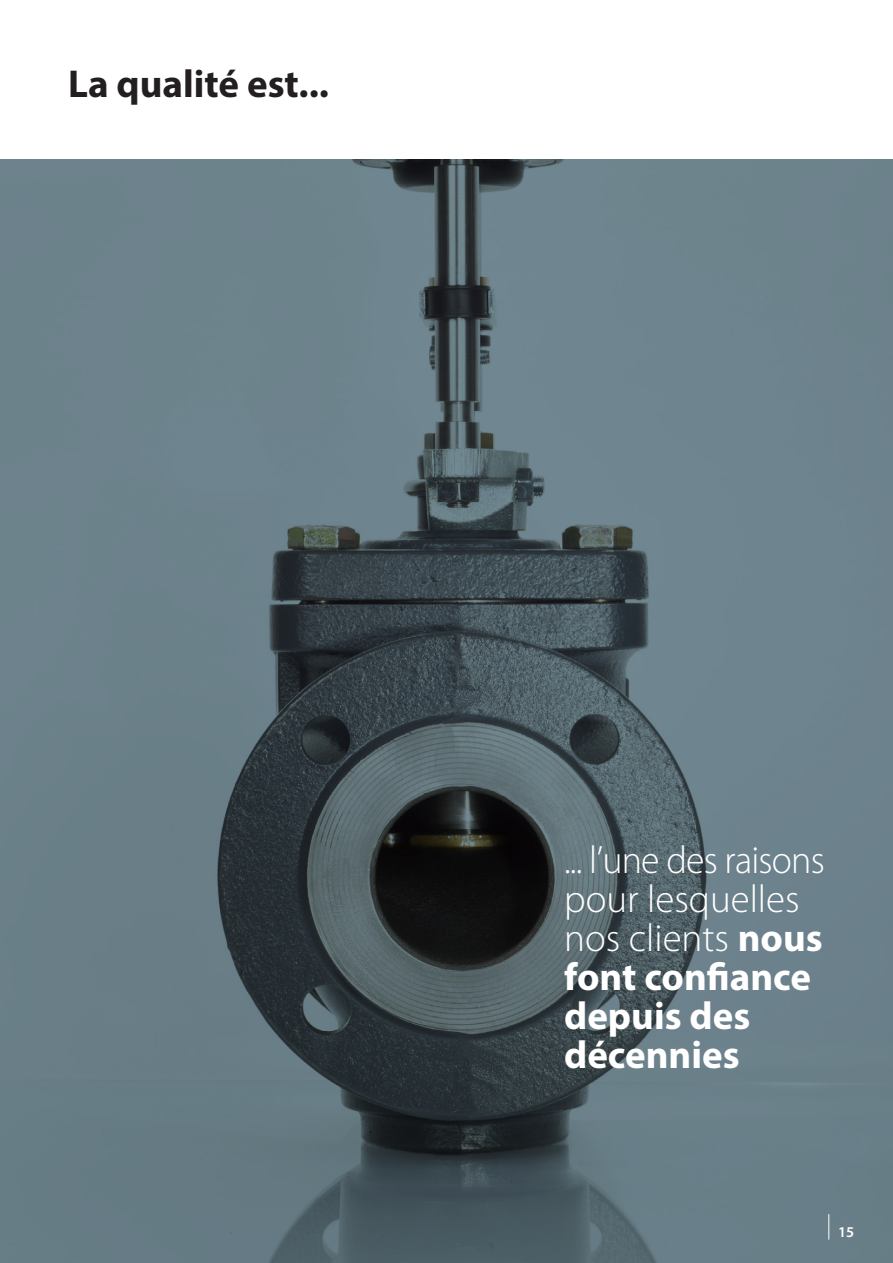
<style>
.page{position:relative;width:893px;height:1263px;background:#fff}
.page>*{position:absolute;margin:0;border:0;box-sizing:border-box;transform-origin:0 0}
.t1{font:300 39px/39px "Myriad Pro";color:#fff}
.t2{font:700 39px "Myriad Pro";color:#231f20}
.t3{font:600 15px "Myriad Pro";color:#fff}
.s1{font-weight:700}
</style>
<div class="page">
<img style="left:0;top:160px;width:893px;height:1103px">
<svg style="left:828px;top:1214px;width:1px;height:25px"></svg>
<p class="t2" style="left:68px;top:59px;width:263px">La qualité est...</p>
<p class="t1" style="left:564px;top:841px;width:262px">... l’une des raisons pour lesquelles nos clients <span class="s1">nous font confiance depuis des décennies</span></p>
<p class="t3" style="left:838px;top:1223px;width:18px">15</p>
</div>
